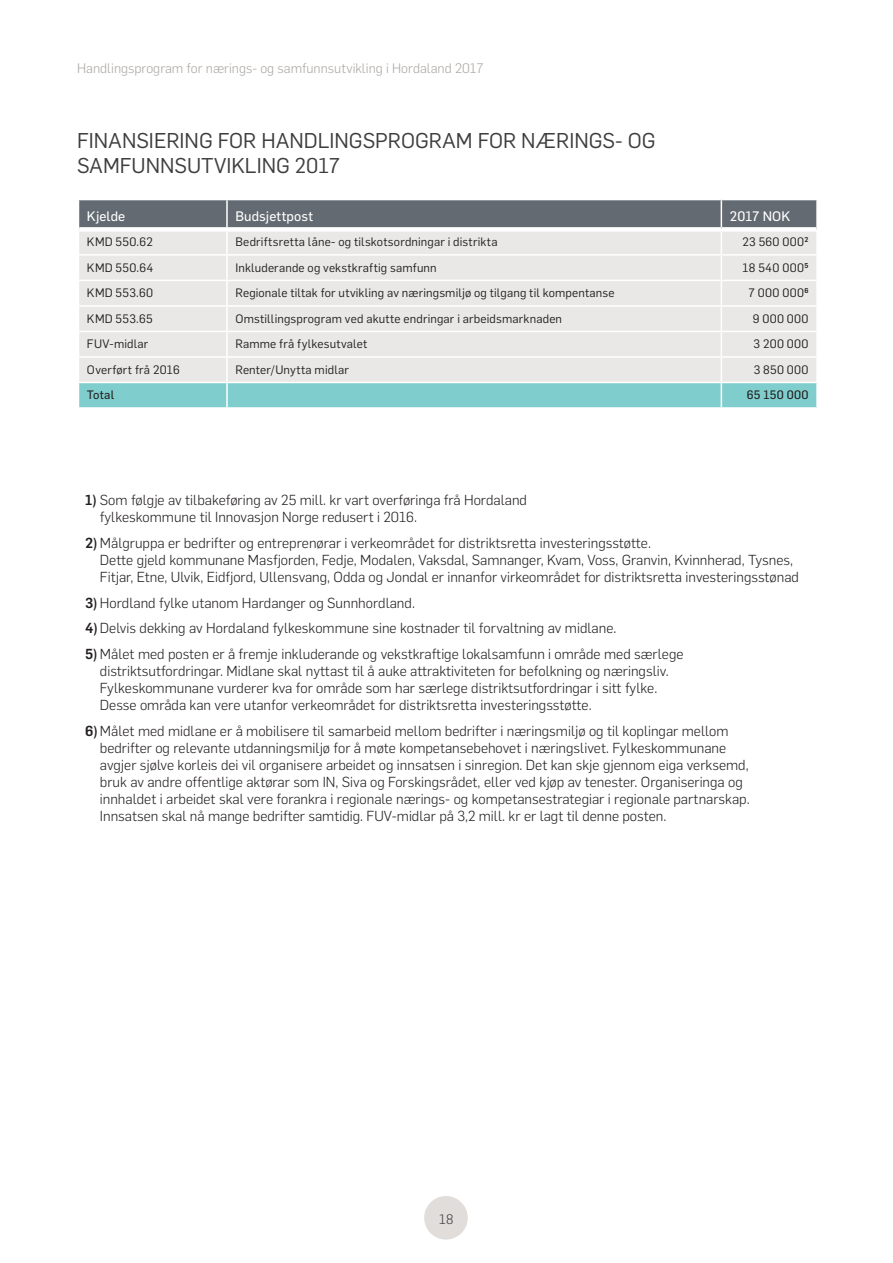
<style>
.page{position:relative;width:893px;height:1263px;background:#fff}
.page>*{position:absolute;margin:0;border:0;box-sizing:border-box;transform-origin:0 0}
.Kapitteltittel_-_2{font:21px/25.2px "Flama";color:#3e3e3f}
.Bullets_brødtekst{font:300 14.25px/17.1px "Flama";color:#231f20}
.t1{font:300 13.5px "Flama";color:#aca6a2}
.Tabell_Head_1_White{font:13.5px "Flama Basic";letter-spacing:.01em;color:#fff}
.t2{font:300 13.5px "Flama";color:#3e3e3f}
.Tabell_text_Left{font:12px "Flama";letter-spacing:.015em;color:#231f20}
.Tabell_text_Right{font:12px "Flama";letter-spacing:.03em;color:#231f20}
.Tabell_text_SUM_Left{font:12px "Flama Basic";letter-spacing:.025em;color:#231f20}
.s1{font-weight:500}
</style>
<div class="page">
<div style="left:424px;top:1196px;width:44px;height:43px;background:#e0dddb;border-radius:50%"></div>
<svg style="left:78px;top:200px;width:739px;height:208px;background:#ccd5d5"></svg>
<hr style="left:816px;top:200px;width:2px;height:29px;background:#fff">
<div style="left:79px;top:227px;width:148px;height:5px;background:#fff"></div>
<div style="left:227px;top:227px;width:494px;height:5px;background:#fff"></div>
<div style="left:721px;top:227px;width:95px;height:5px;background:#fff"></div>
<p class="t1" style="left:77px;top:59px;width:408px">Handlingsprogram for nærings- og samfunnsutvikling i Hordaland 2017</p>
<p class="Kapitteltittel_-_2" style="left:77px;top:126px;width:580px">FINANSIERING FOR HANDLINGSPROGRAM FOR NÆRINGS- OG<br>SAMFUNNSUTVIKLING 2017</p>
<p class="Tabell_Head_1_White" style="left:87px;top:207px;width:40px">Kjelde</p>
<p class="Tabell_Head_1_White" style="left:235px;top:207px;width:79px">Budsjettpost</p>
<p class="Tabell_Head_1_White" style="left:730px;top:207px;width:62px">2017 NOK</p>
<p class="Tabell_text_Left" style="left:87px;top:234px;width:67px">KMD 550.62</p>
<p class="Tabell_text_Left" style="left:235px;top:234px;width:264px">Bedriftsretta låne- og tilskotsordningar i distrikta</p>
<p class="Tabell_text_Right" style="left:743px;top:234px;width:67px">23 560 000<sup>2</sup></p>
<p class="Tabell_text_Left" style="left:87px;top:259px;width:68px">KMD 550.64</p>
<p class="Tabell_text_Left" style="left:235px;top:259px;width:203px">Inkluderande og vekstkraftig samfunn</p>
<p class="Tabell_text_Right" style="left:743px;top:259px;width:67px">18 540 000<sup>5</sup></p>
<p class="Tabell_text_Left" style="left:87px;top:285px;width:68px">KMD 553.60</p>
<p class="Tabell_text_Left" style="left:235px;top:285px;width:381px">Regionale tiltak for utvikling av næringsmiljø og tilgang til kompentanse</p>
<p class="Tabell_text_Right" style="left:748px;top:285px;width:62px">7 000 000<sup>6</sup></p>
<p class="Tabell_text_Left" style="left:87px;top:310px;width:67px">KMD 553.65</p>
<p class="Tabell_text_Left" style="left:235px;top:310px;width:328px">Omstillingsprogram ved akutte endringar i arbeidsmarknaden</p>
<p class="Tabell_text_Right" style="left:753px;top:310px;width:57px">9 000 000</p>
<p class="Tabell_text_Left" style="left:87px;top:336px;width:63px">FUV-midlar</p>
<p class="Tabell_text_Left" style="left:235px;top:336px;width:133px">Ramme frå fylkesutvalet</p>
<p class="Tabell_text_Right" style="left:753px;top:336px;width:57px">3 200 000</p>
<p class="Tabell_text_Left" style="left:87px;top:361px;width:94px">Overført frå 2016</p>
<p class="Tabell_text_Left" style="left:235px;top:361px;width:115px">Renter/Unytta midlar</p>
<p class="Tabell_text_Right" style="left:754px;top:361px;width:56px">3 850 000</p>
<p class="Tabell_text_SUM_Left" style="left:87px;top:387px;width:29px">Total</p>
<p class="Tabell_text_SUM_Left" style="left:747px;top:387px;width:63px">65 150 000</p>
<p class="Bullets_brødtekst" style="left:100px;top:491px;width:429px;text-indent:-15px"><span class="s1">1)</span> Som følgje av tilbakeføring av 25 mill. kr vart overføringa frå Hordaland fylkeskommune til Innovasjon Norge redusert i 2016.</p>
<p class="Bullets_brødtekst" style="left:100px;top:534px;width:700px;text-indent:-15px"><span class="s1">2)</span>Målgruppa er bedrifter og entreprenørar i verkeområdet for distriktsretta investeringsstøtte.<br>Dette gjeld kommunane Masfjorden, Fedje, Modalen, Vaksdal, Samnanger, Kvam, Voss, Granvin, Kvinnherad, Tysnes,<br>Fitjar, Etne, Ulvik, Eidfjord, Ullensvang, Odda og Jondal er innanfor virkeområdet for distriktsretta investeringsstønad</p>
<p class="Bullets_brødtekst" style="left:85px;top:593px;width:331px"><span class="s1">3)</span>Hordland fylke utanom Hardanger og Sunnhordland.</p>
<p class="Bullets_brødtekst" style="left:85px;top:619px;width:533px"><span class="s1">4)</span>Delvis dekking av Hordaland fylkeskommune sine kostnader til forvaltning av midlane.</p>
<p class="Bullets_brødtekst" style="left:100px;top:645px;width:585px;text-indent:-15px"><span class="s1">5)</span>Målet med posten er å fremje inkluderande og vekstkraftige lokalsamfunn i område med særlege distriktsutfordringar. Midlane skal nyttast til å auke attraktiviteten for befolkning og næringsliv.<br>Fylkeskommunane vurderer kva for område som har særlege distriktsutfordringar i sitt fylke.<br>Desse områda kan vere utanfor verkeområdet for distriktsretta investeringsstøtte.</p>
<p class="Bullets_brødtekst" style="left:100px;top:721px;width:651px;text-indent:-15px"><span class="s1">6)</span>Målet med midlane er å mobilisere til samarbeid mellom bedrifter i næringsmiljø og til koplingar mellom bedrifter og relevante utdanningsmiljø for å møte kompetansebehovet i næringslivet. Fylkeskommunane avgjer sjølve korleis dei vil organisere arbeidet og innsatsen i sinregion. Det kan skje gjennom eiga verksemd, bruk av andre offentlige aktørar som IN, Siva og Forskingsrådet, eller ved kjøp av tenester. Organiseringa og innhaldet i arbeidet skal vere forankra i regionale nærings- og kompetansestrategiar i regionale partnarskap.<br>Innsatsen skal nå mange bedrifter samtidig. FUV-midlar på 3,2 mill. kr er lagt til denne posten.</p>
<p class="t2" style="left:439px;top:1210px;width:16px">18</p>
</div>
